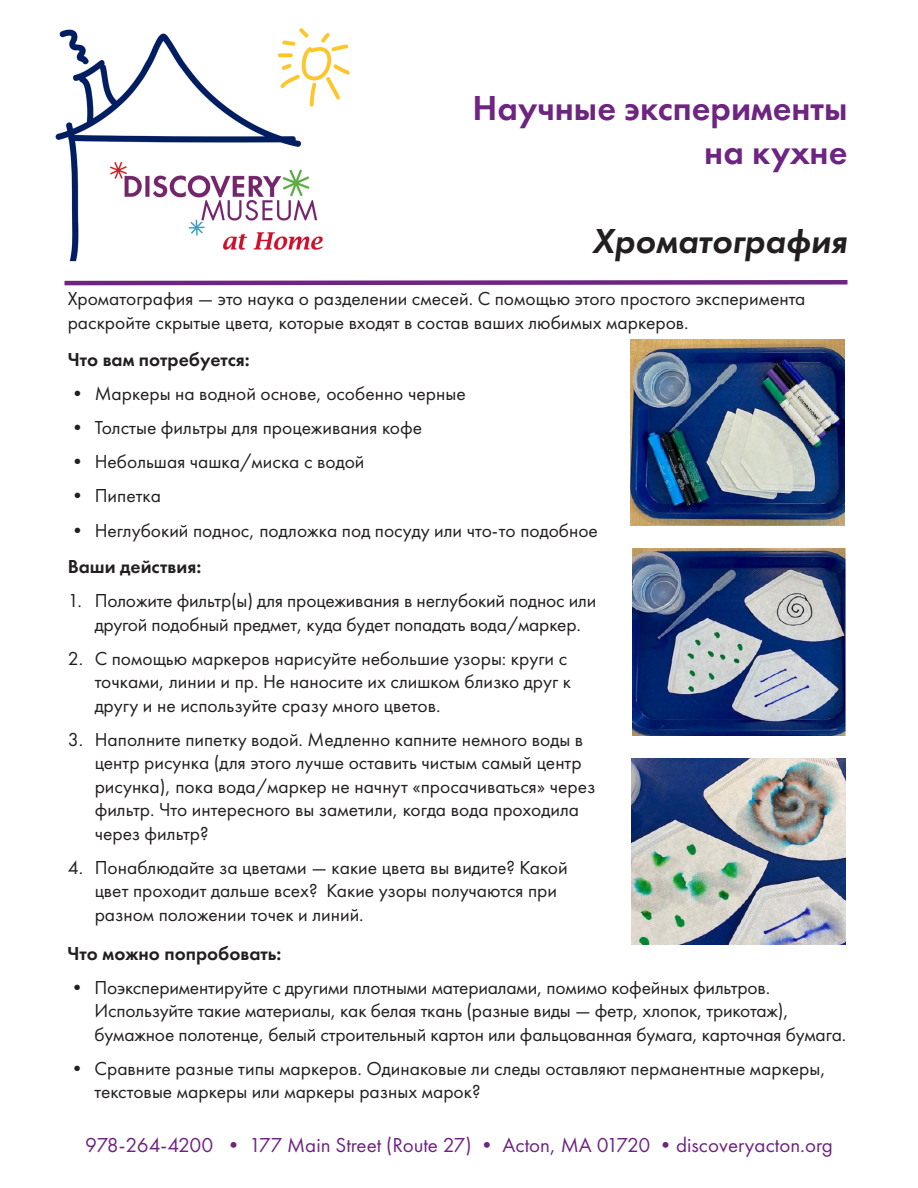
<style>
.page{position:relative;width:918px;height:1188px;background:#fff}
.page>*{position:absolute;margin:0;border:0;box-sizing:border-box;transform-origin:0 0}
.t1{font:36px/43.2px "Futura PT Demi";color:#6e2581;text-align:right}
.t2{font:italic 600 36px "Futura PT";color:#231f20}
.t3{font:21px "Futura PT Book";color:#6e2581}
.t4{font:19.5px/23.4px "Futura PT Book";color:#231f20}
.t5{font:19.5px "Futura PT Demi";color:#231f20}
</style>
<div class="page">
<img style="left:55px;top:28px;width:295px;height:234px">
<svg style="left:64px;top:280px;width:784px;height:6px;background:#925ba0"></svg>
<img style="left:631px;top:339px;width:213px;height:187px">
<img style="left:632px;top:549px;width:214px;height:186px">
<img style="left:632px;top:758px;width:214px;height:187px">
<p class="t1" style="left:473px;top:86px;width:376px">Научные эксперименты на кухне</p>
<p class="t2" style="left:592px;top:218px;width:257px">Хроматография</p>
<p class="t4" style="left:68px;top:287px;width:739px">Хроматография — это наука о разделении смесей. С помощью этого простого эксперимента раскройте скрытые цвета, которые входят в состав ваших любимых маркеров.</p>
<p class="t5" style="left:68px;top:347px;width:184px">Что вам потребуется:</p>
<p class="t4" style="left:68px;top:381px;width:400px">• Маркеры на водной основе, особенно черные</p>
<p class="t4" style="left:68px;top:416px;width:356px">• Толстые фильтры для процеживания кофе</p>
<p class="t4" style="left:68px;top:450px;width:298px">• Небольшая чашка/миска с водой</p>
<p class="t4" style="left:68px;top:484px;width:95px">• Пипетка</p>
<p class="t4" style="left:68px;top:518px;width:532px">• Неглубокий поднос, подложка под посуду или что-то подобное</p>
<p class="t5" style="left:68px;top:555px;width:135px">Ваши действия:</p>
<p class="t4" style="left:68px;top:589px;width:530px;text-align:center">1. Положите фильтр(ы) для процеживания в неглубокий поднос или другой подобный предмет, куда будет попадать вода/маркер.</p>
<p class="t4" style="left:95px;top:647px;width:478px;text-indent:-27px">2. С помощью маркеров нарисуйте небольшие узоры: круги с точками, линии и пр. Не наносите их слишком близко друг к другу и не используйте сразу много цветов.</p>
<p class="t4" style="left:95px;top:728px;width:502px;text-indent:-27px">3. Наполните пипетку водой. Медленно капните немного воды в центр рисунка (для этого лучше оставить чистым самый центр рисунка), пока вода/маркер не начнут «просачиваться» через фильтр. Что интересного вы заметили, когда вода проходила через фильтр?</p>
<p class="t4" style="left:95px;top:856px;width:475px;text-indent:-27px">4. Понаблюдайте за цветами — какие цвета вы видите? Какой цвет проходит дальше всех? Какие узоры получаются при разном положении точек и линий.</p>
<p class="t5" style="left:67px;top:941px;width:216px">Что можно попробовать:</p>
<p class="t4" style="left:94px;top:976px;width:753px;text-indent:-27px">• Поэкспериментируйте с другими плотными материалами, помимо кофейных фильтров.<br>Используйте такие материалы, как белая ткань (разные виды — фетр, хлопок, трикотаж), бумажное полотенце, белый строительный картон или фальцованная бумага, карточная бумага.</p>
<p class="t4" style="left:94px;top:1057px;width:733px;text-indent:-27px">• Сравните разные типы маркеров. Одинаковые ли следы оставляют перманентные маркеры, текстовые маркеры или маркеры разных марок?</p>
<p class="t3" style="left:85px;top:1132px;width:749px">978-264-4200 • 177 Main Street (Route 27) • Acton, MA 01720 •discoveryacton.org</p>
</div>
